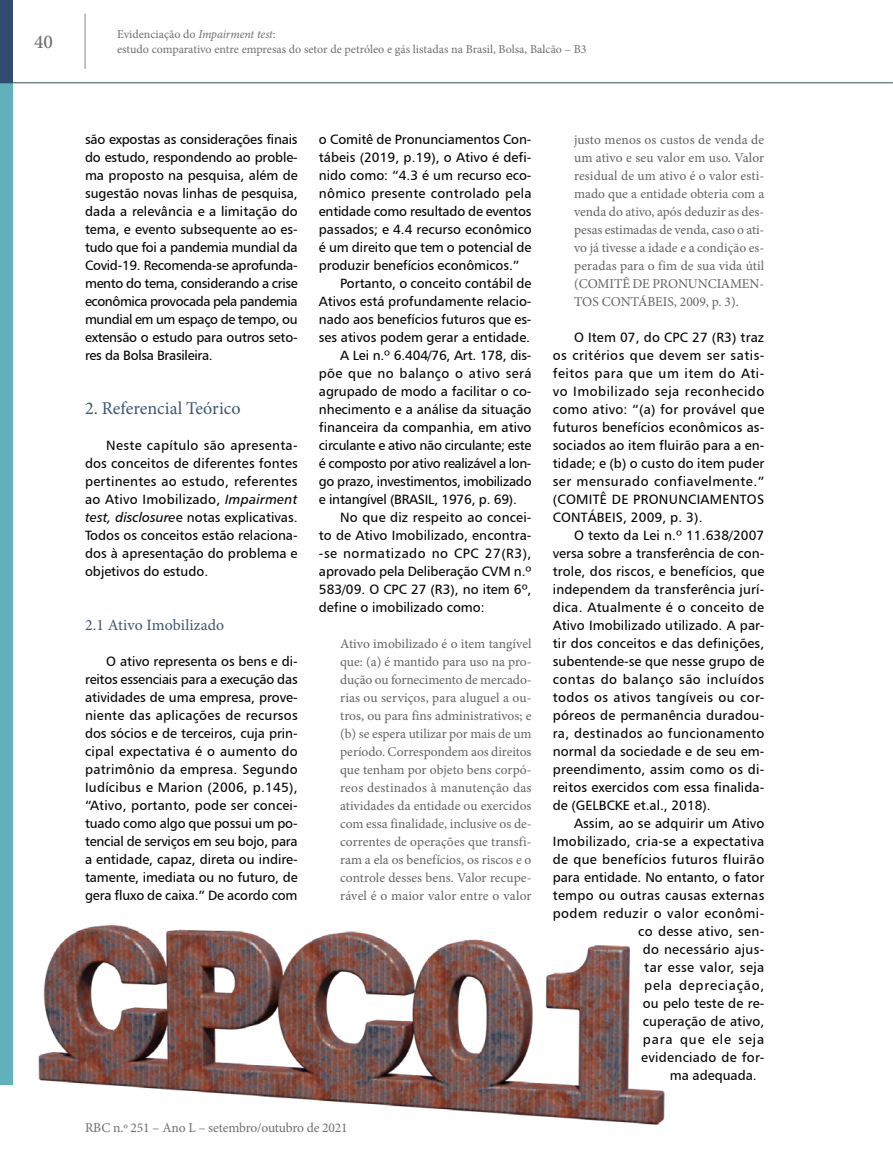
<style>
.page{position:relative;width:893px;height:1170px;background:#fff}
.page>*{position:absolute;margin:0;border:0;box-sizing:border-box;transform-origin:0 0}
.t1{font:500 19.5px "Minion Pro";color:#706f6f}
.ARTIGO_titulo_1{font:18px "Minion Pro";color:#3c5576}
.ARTIGO_titulo_2{font:15.75px "Minion Pro";letter-spacing:.01em;color:#3c5576}
.ARTIGO_texto{font:13.5px/18px "Humanist 777 BT Roman B";color:#000;text-align:justify}
.ARTIGO_cita{font:13.5px/18px "Minion Pro";letter-spacing:.005em;color:#646363;text-align:justify}
.ARTIGO_texto-2{font:13.5px "Humanist 777 BT Roman B";letter-spacing:.025em;color:#000}
.ARTIGO_texto-3{font:13.5px "Humanist 777 BT Roman B";letter-spacing:.02em;color:#000}
.ARTIGO_texto-4{font:13.5px "Humanist 777 BT Roman B";letter-spacing:.03em;color:#000}
.t2{font:13.5px "Minion Pro";letter-spacing:-.015em;color:#706f6f}
.ARTIGO_texto-5{font:13.5px "Humanist 777 BT Roman B";letter-spacing:.055em;color:#000}
.ARTIGO_texto-6{font:13.5px "Humanist 777 BT Roman B";letter-spacing:.065em;color:#000}
.t3{font:12px/15px "Minion Pro";color:#706f6f}
.s1{font-style:italic}
.s2{font-family:"Humanist 777 BT Italic B"}
</style>
<div class="page">
<div style="left:0;top:82px;width:13px;height:1002px;background:#60b1b9"></div>
<div style="left:0;top:0;width:13px;height:82px;background:#324c6f"></div>
<hr style="left:85px;top:14px;width:1px;height:55px;background:#878787">
<hr style="left:0;top:82px;width:893px;height:1px;background:#324c6f">
<img style="left:38px;top:925px;width:627px;height:200px">
<h1 class="t1" style="left:34px;top:29px;width:20px">40</h1>
<p class="t3" style="left:117px;top:27px;width:471px">Evidenciação do <span class="s1">Impairment test</span>:<br>estudo comparativo entre empresas do setor de petróleo e gás listadas na Brasil, Bolsa, Balcão – B3</p>
<p class="ARTIGO_texto" style="left:85px;top:130px;width:214px">são expostas as considerações finais do estudo, respondendo ao proble&shy;ma proposto na pesquisa, além de sugestão novas linhas de pesquisa, dada a relevância e a limitação do tema, e evento subsequente ao es&shy;tudo que foi a pandemia mundial da Covid-19. Recomenda-se aprofunda&shy;mento do tema, considerando a crise econômica provocada pela pandemia mundial em um espaço de tempo, ou extensão o estudo para outros seto&shy;res da Bolsa Brasileira.</p>
<p class="ARTIGO_titulo_1" style="left:85px;top:396px;width:157px">2. Referencial Teórico</p>
<p class="ARTIGO_texto" style="left:85px;top:436px;width:214px;text-indent:21px">Neste capítulo são apresenta&shy;dos conceitos de diferentes fontes pertinentes ao estudo, referentes ao Ativo Imobilizado, <span class="s2">Impairment test, disclosure</span>e notas explicativas.<br>Todos os conceitos estão relaciona&shy;dos à apresentação do problema e objetivos do estudo.</p>
<p class="ARTIGO_titulo_2" style="left:85px;top:614px;width:141px">2.1 Ativo Imobilizado</p>
<p class="ARTIGO_texto" style="left:85px;top:652px;width:214px;text-indent:21px">O ativo representa os bens e di&shy;reitos essenciais para a execução das atividades de uma empresa, prove&shy;niente das aplicações de recursos dos sócios e de terceiros, cuja prin&shy;cipal expectativa é o aumento do patrimônio da empresa. Segundo Iudícibus e Marion (2006, p.145), “Ativo, portanto, pode ser concei&shy;tuado como algo que possui um po&shy;tencial de serviços em seu bojo, para a entidade, capaz, direta ou indire&shy;tamente, imediata ou no futuro, de gera fluxo de caixa.” De acordo com</p>
<p class="ARTIGO_texto" style="left:319px;top:130px;width:214px">o Comitê de Pronunciamentos Con&shy;tábeis (2019, p.19), o Ativo é defi&shy;nido como: “4.3 é um recurso eco&shy;nômico presente controlado pela entidade como resultado de eventos passados; e 4.4 recurso econômico é um direito que tem o potencial de produzir benefícios econômicos.”</p>
<p class="ARTIGO_texto" style="left:319px;top:274px;width:214px;text-indent:21px">Portanto, o conceito contábil de Ativos está profundamente relacio&shy;nado aos benefícios futuros que es&shy;ses ativos podem gerar a entidade.</p>
<p class="ARTIGO_texto" style="left:319px;top:346px;width:214px;text-indent:21px">A Lei n.º 6.404/76, Art. 178, dis&shy;põe que no balanço o ativo será agrupado de modo a facilitar o co&shy;nhecimento e a análise da situação financeira da companhia, em ativo circulante e ativo não circulante; este é composto por ativo realizável a lon&shy;go prazo, investimentos, imobilizado e intangível (BRASIL, 1976, p. 69).</p>
<p class="ARTIGO_texto" style="left:319px;top:508px;width:214px;text-indent:21px">No que diz respeito ao concei&shy;to de Ativo Imobilizado, encontra--se normatizado no CPC 27(R3), aprovado pela Deliberação CVM n.º 583/09. O CPC 27 (R3), no item 6º, define o imobilizado como:</p>
<p class="ARTIGO_cita" style="left:340px;top:635px;width:193px">Ativo imobilizado é o item tangível que: (a) é mantido para uso na pro&shy;dução ou fornecimento de mercado&shy;rias ou serviços, para aluguel a ou&shy;tros, ou para fins administrativos; e (b) se espera utilizar por mais de um período. Correspondem aos direitos que tenham por objeto bens corpó&shy;reos destinados à manutenção das atividades da entidade ou exercidos com essa finalidade, inclusive os de&shy;correntes de operações que transfi&shy;ram a ela os benefícios, os riscos e o controle desses bens. Valor recupe&shy;rável é o maior valor entre o valor</p>
<p class="t2" style="left:85px;top:1118px;width:264px">RBC n.º 251 – Ano L – setembro/outubro de 2021</p>
<p class="ARTIGO_cita" style="left:574px;top:131px;width:192px">justo menos os custos de venda de um ativo e seu valor em uso. Valor residual de um ativo é o valor esti&shy;mado que a entidade obteria com a venda do ativo, após deduzir as des&shy;pesas estimadas de venda, caso o ati&shy;vo já tivesse a idade e a condição es&shy;peradas para o fim de sua vida útil (COMITÊ DE PRONUNCIAMEN-TOS CONTÁBEIS, 2009, p. 3).</p>
<p class="ARTIGO_texto" style="left:553px;top:328px;width:213px;text-indent:21px">O Item 07, do CPC 27 (R3) traz os critérios que devem ser satis&shy;feitos para que um item do Ati&shy;vo Imobilizado seja reconhecido como ativo: “(a) for provável que futuros benefícios econômicos as&shy;sociados ao item fluirão para a en&shy;tidade; e (b) o custo do item puder ser mensurado confiavelmente.” (COMITÊ DE PRONUNCIAMENTOS CONTÁBEIS, 2009, p. 3).</p>
<p class="ARTIGO_texto" style="left:553px;top:526px;width:213px;text-indent:21px">O texto da Lei n.º 11.638/2007 versa sobre a transferência de con&shy;trole, dos riscos, e benefícios, que independem da transferência jurí&shy;dica. Atualmente é o conceito de Ativo Imobilizado utilizado. A par&shy;tir dos conceitos e das definições, subentende-se que nesse grupo de contas do balanço são incluídos todos os ativos tangíveis ou cor&shy;póreos de permanência duradou&shy;ra, destinados ao funcionamento normal da sociedade e de seu em&shy;preendimento, assim como os di&shy;reitos exercidos com essa finalida&shy;de (GELBCKE et.al., 2018).</p>
<p class="ARTIGO_texto" style="left:574px;top:814px;width:192px">Assim, ao se adquirir um Ativo</p>
<p class="ARTIGO_texto-3" style="left:553px;top:833px;width:213px">Imobilizado, cria-se a expectativa</p>
<p class="ARTIGO_texto-2" style="left:553px;top:851px;width:213px">de que benefícios futuros fluirão</p>
<p class="ARTIGO_texto" style="left:553px;top:868px;width:213px">para entidade. No entanto, o fator</p>
<p class="ARTIGO_texto-2" style="left:553px;top:887px;width:213px">tempo ou outras causas externas</p>
<p class="ARTIGO_texto-4" style="left:553px;top:905px;width:213px">podem reduzir o valor econômi-</p>
<p class="ARTIGO_texto-2" style="left:638px;top:923px;width:127px">co desse ativo, sen-</p>
<p class="ARTIGO_texto-3" style="left:643px;top:941px;width:123px">do necessário ajus-</p>
<p class="ARTIGO_texto-4" style="left:644px;top:959px;width:122px">tar esse valor, seja</p>
<p class="ARTIGO_texto-5" style="left:644px;top:977px;width:121px">pela depreciação,</p>
<p class="ARTIGO_texto" style="left:643px;top:994px;width:123px">ou pelo teste de re-</p>
<p class="ARTIGO_texto" style="left:643px;top:1012px;width:123px">cuperação de ativo,</p>
<p class="ARTIGO_texto-6" style="left:643px;top:1031px;width:123px">para que ele seja</p>
<p class="ARTIGO_texto-3" style="left:641px;top:1049px;width:124px">evidenciado de for-</p>
<p class="ARTIGO_texto" style="left:670px;top:1066px;width:88px">ma adequada.</p>
</div>
